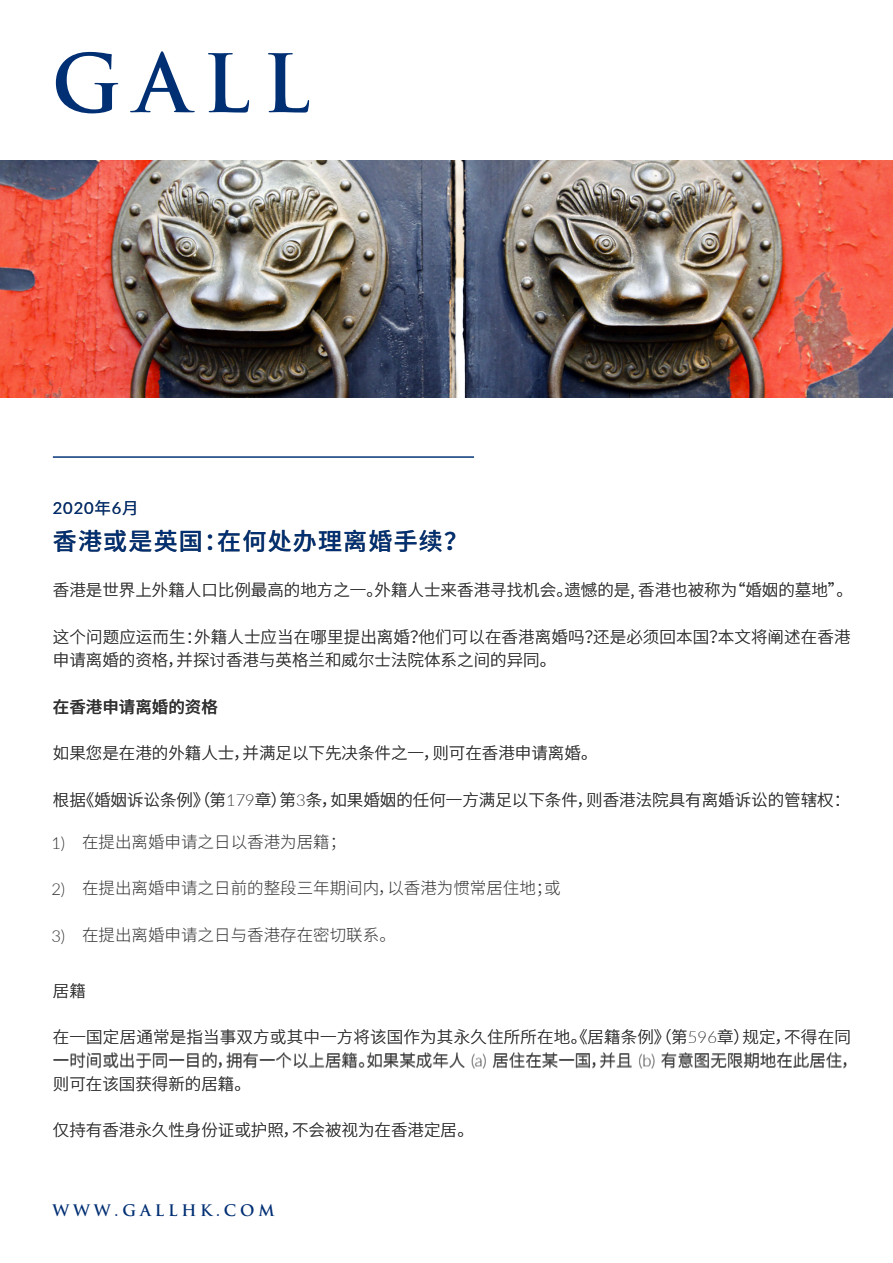
<style>
.page{position:relative;width:893px;height:1263px;background:#fff}
.page>*{position:absolute;margin:0;border:0;box-sizing:border-box;transform-origin:0 0}
.t1{font:500 24px "Noto Sans CJ Ksc";letter-spacing:.05em;color:#002f73}
.t2{font:300 16.5px/23.2px "Noto Sans CJ Ksc";color:#323132}
.t3{font:500 16.5px "Noto Sans CJ Ksc";color:#323132}
.t4{font:16.5px "Lato";color:#002f73}
.t5{font:300 16.5px "Lato";color:#323132}
.t6{font:700 15.6px "Trajan Pro";letter-spacing:.25em;color:#002f73}
.s1{font-family:"Noto Sans CJ Ksc"}
.s2{font-family:"Lato";font-weight:100}
</style>
<div class="page">
<svg style="left:56px;top:52px;width:62px;height:61px"></svg>
<svg style="left:130px;top:51px;width:65px;height:61px"></svg>
<svg style="left:208px;top:53px;width:41px;height:60px"></svg>
<svg style="left:268px;top:53px;width:41px;height:60px"></svg>
<img style="left:0;top:161px;width:893px;height:237px">
<hr style="left:53px;top:456px;width:421px;height:2px;background:#06357a">
<p class="t4" style="left:53px;top:496px;width:87px">2020<span class="s1">年</span>6<span class="s1">月</span></p>
<h1 class="t1" style="left:53px;top:527px;width:417px">香港或是英国：在何处办理离婚手续？</h1>
<p class="t2" style="left:53px;top:579px;width:801px">香港是世界上外籍人口比例最高的地方之一。外籍人士来香港寻找机会。遗憾的是, 香港也被称为“婚姻的墓地”。</p>
<p class="t2" style="left:53px;top:625px;width:799px">这个问题应运而生：外籍人士应当在哪里提出离婚？他们可以在香港离婚吗？还是必须回本国？本文将阐述在香港申请离婚的资格，并探讨香港与英格兰和威尔士法院体系之间的异同。</p>
<p class="t3" style="left:53px;top:697px;width:167px">在香港申请离婚的资格</p>
<p class="t2" style="left:53px;top:742px;width:546px">如果您是在港的外籍人士，并满足以下先决条件之一，则可在香港申请离婚。</p>
<p class="t2" style="left:53px;top:788px;width:799px">根据《婚姻诉讼条例》（第<span class="s2">179</span>章）第<span class="s2">3</span>条，如果婚姻的任何一方满足以下条件，则香港法院具有离婚诉讼的管辖权：</p>
<p class="t5" style="left:51px;top:831px;width:15px">1)</p>
<p class="t5" style="left:51px;top:878px;width:15px">2)</p>
<p class="t5" style="left:51px;top:924px;width:15px">3)</p>
<p class="t2" style="left:82px;top:830px;width:266px">在提出离婚申请之日以香港为居籍；</p>
<p class="t2" style="left:82px;top:877px;width:480px">在提出离婚申请之日前的整段三年期间内，以香港为惯常居住地；或</p>
<p class="t2" style="left:82px;top:923px;width:315px">在提出离婚申请之日与香港存在密切联系。</p>
<p class="t2" style="left:53px;top:979px;width:34px">居籍</p>
<p class="t2" style="left:53px;top:1026px;width:806px">在一国定居通常是指当事双方或其中一方将该国作为其永久住所所在地。《居籍条例》（第<span class="s2">596</span>章）规定，不得在同一时间或出于同一目的，拥有一个以上居籍。如果某成年人 <span class="s2">(a)</span> 居住在某一国，并且 <span class="s2">(b)</span> 有意图无限期地在此居住，则可在该国获得新的居籍。</p>
<p class="t2" style="left:53px;top:1119px;width:422px">仅持有香港永久性身份证或护照，不会被视为在香港定居。</p>
<p class="t6" style="left:52px;top:1201px;width:224px">WWW.GALLHK.COM</p>
</div>
